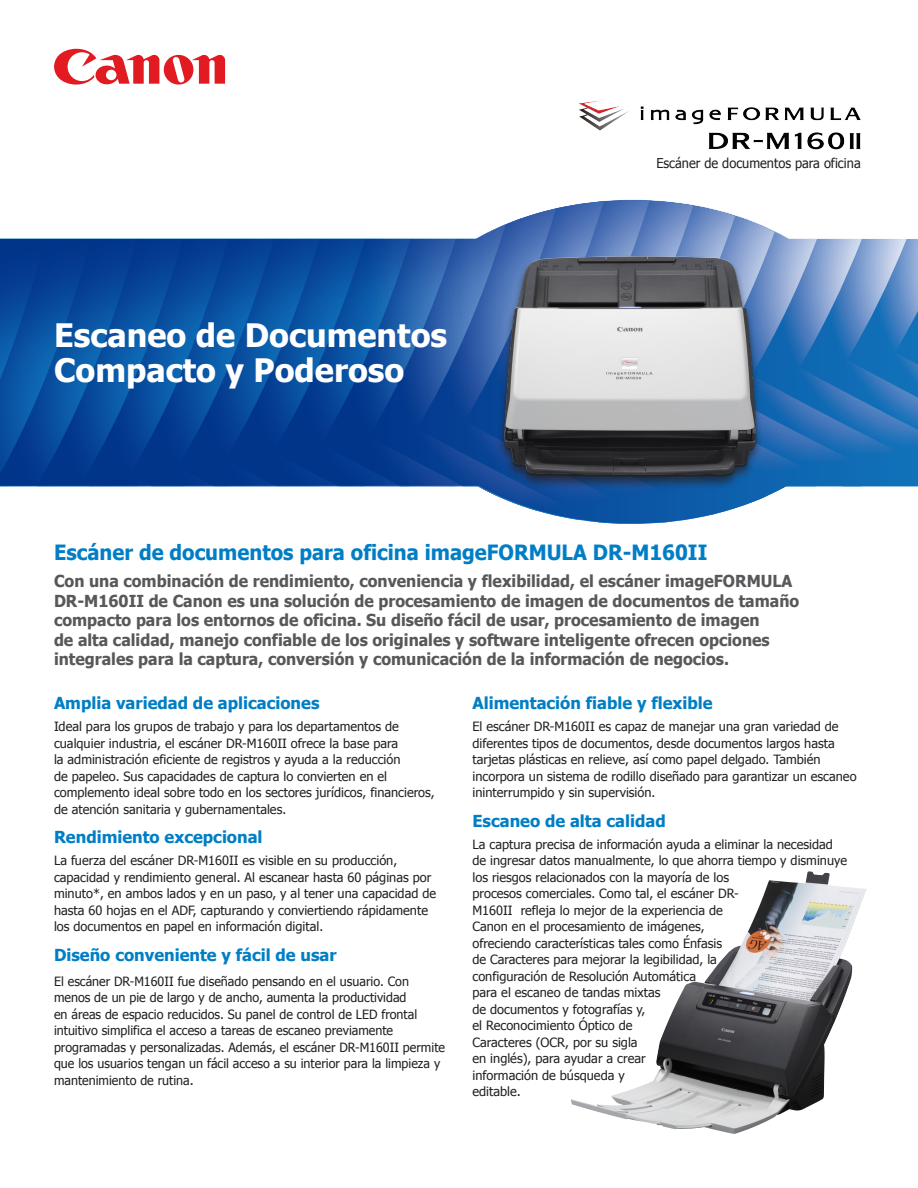
<style>
.page{position:relative;width:918px;height:1188px;background:#fff}
.page>*{position:absolute;margin:0;border:0;box-sizing:border-box;transform-origin:0 0}
.Cover_Head{font:700 32.25px/34.5px "Tahoma";color:#fff}
.Cover_Intro_Head{font:700 21px "Tahoma";color:#007ec5;scale:.96 1}
.Cover_Intro_Text{font:700 16.5px/19.5px "Tahoma";color:#57585a;scale:.96 1}
.Text_Subheads{font:700 16.5px "Tahoma";color:#007ec5}
.Cover_Text{font:700 16.5px "Tahoma";color:#007ec5}
.Cover_Intro_Head-2{font:13.5px "Tahoma";color:#231f20;scale:.95 1}
.Cover_Text-2{font:12.75px/16.5px "Tahoma";color:#231f20}
.s1{font-size:13.5px}
</style>
<div class="page">
<img style="left:571px;top:875px;width:236px;height:259px">
<svg style="left:0;top:237px;width:918px;height:250px;background:#1857a3"></svg>
<svg style="left:54px;top:49px;width:171px;height:36px"></svg>
<img style="left:472px;top:200px;width:315px;height:324px">
<img style="left:578px;top:100px;width:283px;height:50px">
<p class="Cover_Head" style="left:54px;top:316px;width:395px">Escaneo de Documentos<br>Compacto y Poderoso</p>
<p class="Cover_Intro_Head-2" style="left:656px;top:154px;width:217px">Escáner de documentos para oficina</p>
<p class="Cover_Intro_Head" style="left:54px;top:538px;width:682px">Escáner de documentos para oficina imageFORMULA DR-M160II</p>
<p class="Cover_Intro_Text" style="left:54px;top:571px;width:778px">Con una combinación de rendimiento, conveniencia y flexibilidad, el escáner imageFORMULA DR-M160II de Canon es una solución de procesamiento de imagen de documentos de tamaño compacto para los entornos de oficina. Su diseño fácil de usar, procesamiento de imagen<br>de alta calidad, manejo confiable de los originales y software inteligente ofrecen opciones integrales para la captura, conversión y comunicación de la información de negocios.</p>
<p class="Text_Subheads" style="left:54px;top:692px;width:267px">Amplia variedad de aplicaciones</p>
<p class="Cover_Text-2" style="left:54px;top:718px;width:382px">Ideal para los grupos de trabajo y para los departamentos de cualquier industria, el escáner DR-M160II ofrece la base para<br>la administración eficiente de registros y ayuda a la reducción<br>de papeleo. Sus capacidades de captura lo convierten en el complemento ideal sobre todo en los sectores jurídicos, financieros, de atención sanitaria y gubernamentales.</p>
<p class="Text_Subheads" style="left:54px;top:826px;width:210px">Rendimiento excepcional</p>
<p class="Cover_Text-2" style="left:54px;top:852px;width:384px">La fuerza del escáner DR-M160II es visible en su producción, capacidad y rendimiento general. Al escanear hasta 60 páginas por minuto*, en ambos lados y en un paso, y al tener una capacidad de hasta 60 hojas en el ADF, capturando y conviertiendo rápidamente los documentos en papel en información digital.</p>
<p class="Cover_Text" style="left:54px;top:943px;width:284px">Diseño conveniente y fácil de usar</p>
<p class="Cover_Text-2" style="left:54px;top:972px;width:393px">El escáner DR-M160II fue diseñado pensando en el usuario. Con menos de un pie de largo y de ancho, aumenta la productividad<br>en áreas de espacio reducidos. Su panel de control de LED frontal intuitivo simplifica el acceso a tareas de escaneo previamente programadas y personalizadas. Además, el escáner DR-M160II permite que los usuarios tengan un fácil acceso a su interior para la limpieza y mantenimiento de rutina<span class="s1">.</span></p>
<p class="Text_Subheads" style="left:472px;top:692px;width:242px">Alimentación fiable y flexible</p>
<p class="Cover_Text-2" style="left:472px;top:718px;width:386px">El escáner DR-M160II es capaz de manejar una gran variedad de diferentes tipos de documentos, desde documentos largos hasta tarjetas plásticas en relieve, así como papel delgado. También incorpora un sistema de rodillo diseñado para garantizar un escaneo ininterrumpido y sin supervisión.</p>
<p class="Text_Subheads" style="left:472px;top:809px;width:195px">Escaneo de alta calidad</p>
<p class="Cover_Text-2" style="left:472px;top:835px;width:376px">La captura precisa de información ayuda a eliminar la necesidad de ingresar datos manualmente, lo que ahorra tiempo y disminuye los riesgos relacionados con la mayoría de los<br>procesos comerciales. Como tal, el escáner DR-<br>M160II refleja lo mejor de la experiencia de<br>Canon en el procesamiento de imágenes,<br>ofreciendo características tales como Énfasis<br>de Caracteres para mejorar la legibilidad, la<br>configuración de Resolución Automática<br>para el escaneo de tandas mixtas<br>de documentos y fotografías y,<br>el Reconocimiento Óptico de<br>Caracteres (OCR, por su sigla<br>en inglés), para ayudar a crear<br>información de búsqueda y<br>editable<span class="s1">.</span></p>
</div>
